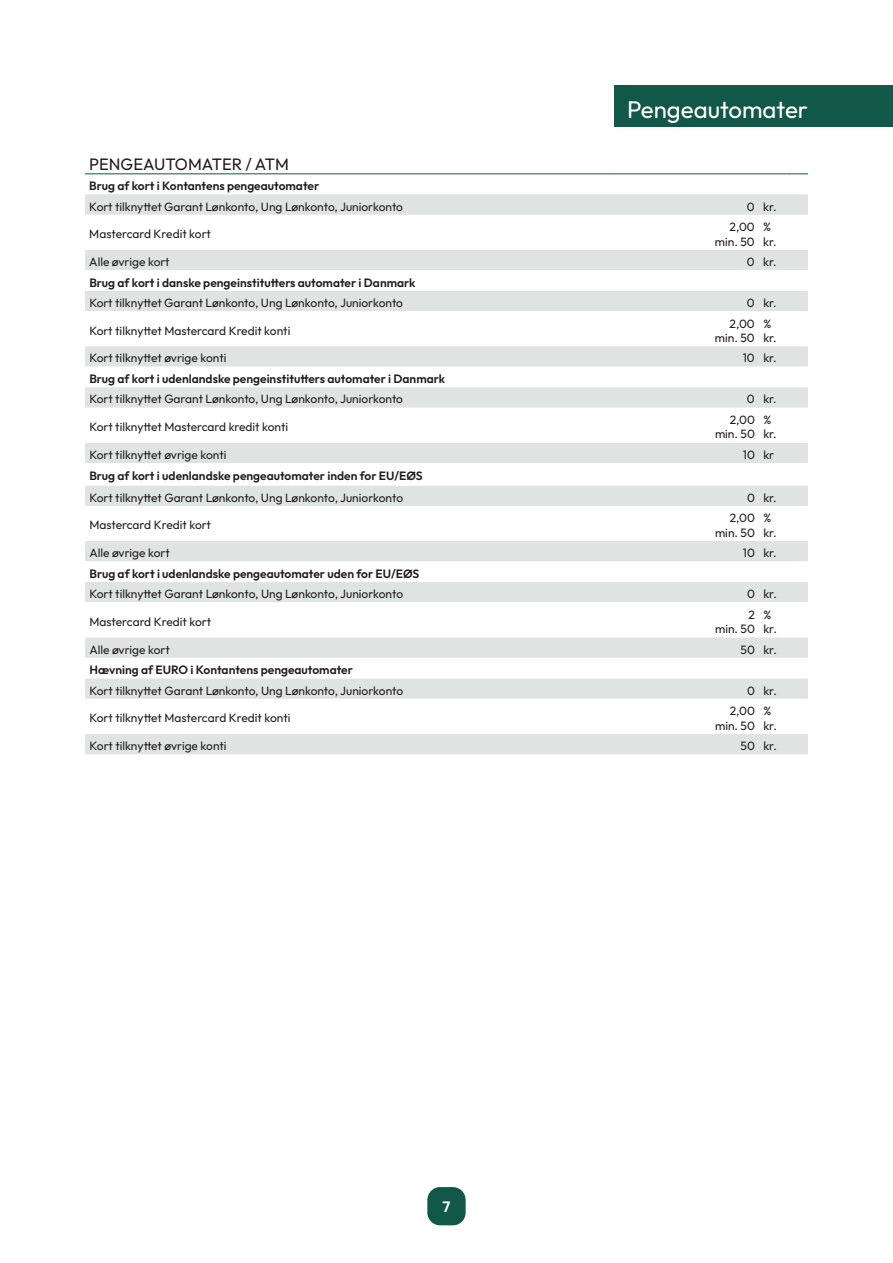
<style>
.page{position:relative;width:893px;height:1263px;background:#fff}
.page>*{position:absolute;margin:0;border:0;box-sizing:border-box;transform-origin:0 0}
.t1{font:24px "Outfit";color:#fff}
.t2{font:16.5px "Outfit";color:#231f20}
.t3{font:600 15px "Outfit";color:#fff}
.t4{font:12px/14.4px "Outfit";color:#231f20;text-align:right}
.t5{font:600 12px "Outfit";color:#231f20}
</style>
<div class="page">
<div style="left:427px;top:1187px;width:39px;height:38px;background:#115848;border-radius:13px"></div>
<div style="left:614px;top:85px;width:279px;height:41px;background:#115848"></div>
<div style="left:85px;top:194px;width:723px;height:560px;background:#dfe4e2"></div>
<svg style="left:85px;top:215px;width:723px;height:519px"></svg>
<hr style="left:85px;top:173px;width:525px;height:1px;background:#115848">
<hr style="left:610px;top:173px;width:149px;height:1px;background:#115848">
<svg style="left:759px;top:173px;width:49px;height:1px"></svg>
<h1 class="t1" style="left:627px;top:94px;width:182px">Pengeautomater</h1>
<h2 class="t2" style="left:89px;top:153px;width:201px">PENGEAUTOMATER / ATM</h2>
<p class="t5" style="left:89px;top:178px;width:231px">Brug af kort i Kontantens pengeautomater</p>
<p class="t4" style="left:89px;top:199px;width:315px">Kort tilknyttet Garant Lønkonto, Ung Lønkonto, Juniorkonto</p>
<p class="t4" style="left:747px;top:199px;width:31px">0 kr.</p>
<p class="t4" style="left:89px;top:227px;width:123px">Mastercard Kredit kort</p>
<p class="t4" style="left:715px;top:220px;width:41px">2,00 min. 50</p>
<p class="t4" style="left:763px;top:220px;width:15px;text-align:left">% kr.</p>
<p class="t4" style="left:89px;top:255px;width:82px">Alle øvrige kort</p>
<p class="t4" style="left:747px;top:255px;width:31px">0 kr.</p>
<p class="t5" style="left:89px;top:274px;width:328px">Brug af kort i danske pengeinstitutters automater i Danmark</p>
<p class="t4" style="left:89px;top:296px;width:315px">Kort tilknyttet Garant Lønkonto, Ung Lønkonto, Juniorkonto</p>
<p class="t4" style="left:747px;top:296px;width:31px">0 kr.</p>
<p class="t4" style="left:89px;top:324px;width:203px">Kort tilknyttet Mastercard Kredit konti</p>
<p class="t4" style="left:715px;top:316px;width:41px">2,00 min. 50</p>
<p class="t4" style="left:763px;top:316px;width:15px;text-align:left">% kr.</p>
<p class="t4" style="left:89px;top:351px;width:139px">Kort tilknyttet øvrige konti</p>
<p class="t4" style="left:743px;top:351px;width:35px">10 kr.</p>
<p class="t5" style="left:89px;top:371px;width:357px">Brug af kort i udenlandske pengeinstitutters automater i Danmark</p>
<p class="t4" style="left:89px;top:392px;width:315px">Kort tilknyttet Garant Lønkonto, Ung Lønkonto, Juniorkonto</p>
<p class="t4" style="left:747px;top:392px;width:31px">0 kr.</p>
<p class="t4" style="left:89px;top:420px;width:200px">Kort tilknyttet Mastercard kredit konti</p>
<p class="t4" style="left:715px;top:413px;width:41px">2,00 min. 50</p>
<p class="t4" style="left:763px;top:413px;width:15px;text-align:left">% kr.</p>
<p class="t4" style="left:89px;top:448px;width:139px">Kort tilknyttet øvrige konti</p>
<p class="t4" style="left:743px;top:448px;width:33px">10 kr</p>
<p class="t5" style="left:89px;top:468px;width:335px">Brug af kort i udenlandske pengeautomater inden for EU/EØS</p>
<p class="t4" style="left:89px;top:491px;width:315px">Kort tilknyttet Garant Lønkonto, Ung Lønkonto, Juniorkonto</p>
<p class="t4" style="left:747px;top:491px;width:31px">0 kr.</p>
<p class="t4" style="left:89px;top:518px;width:123px">Mastercard Kredit kort</p>
<p class="t4" style="left:715px;top:511px;width:41px">2,00 min. 50</p>
<p class="t4" style="left:763px;top:511px;width:15px;text-align:left">% kr.</p>
<p class="t4" style="left:89px;top:546px;width:82px">Alle øvrige kort</p>
<p class="t4" style="left:743px;top:546px;width:35px">10 kr.</p>
<p class="t5" style="left:89px;top:566px;width:331px">Brug af kort i udenlandske pengeautomater uden for EU/EØS</p>
<p class="t4" style="left:89px;top:587px;width:315px">Kort tilknyttet Garant Lønkonto, Ung Lønkonto, Juniorkonto</p>
<p class="t4" style="left:747px;top:587px;width:31px">0 kr.</p>
<p class="t4" style="left:89px;top:615px;width:123px">Mastercard Kredit kort</p>
<p class="t4" style="left:715px;top:608px;width:41px">2<br>min. 50</p>
<p class="t4" style="left:763px;top:608px;width:15px;text-align:left">% kr.</p>
<p class="t4" style="left:89px;top:642px;width:82px">Alle øvrige kort</p>
<p class="t4" style="left:741px;top:642px;width:38px">50 kr.</p>
<p class="t5" style="left:89px;top:662px;width:265px">Hævning af EURO i Kontantens pengeautomater</p>
<p class="t4" style="left:89px;top:683px;width:315px">Kort tilknyttet Garant Lønkonto, Ung Lønkonto, Juniorkonto</p>
<p class="t4" style="left:747px;top:683px;width:31px">0 kr.</p>
<p class="t4" style="left:89px;top:711px;width:203px">Kort tilknyttet Mastercard Kredit konti</p>
<p class="t4" style="left:715px;top:704px;width:41px">2,00 min. 50</p>
<p class="t4" style="left:763px;top:704px;width:15px;text-align:left">% kr.</p>
<p class="t4" style="left:89px;top:739px;width:139px">Kort tilknyttet øvrige konti</p>
<p class="t4" style="left:741px;top:739px;width:38px">50 kr.</p>
<p class="t3" style="left:442px;top:1197px;width:9px">7</p>
</div>
